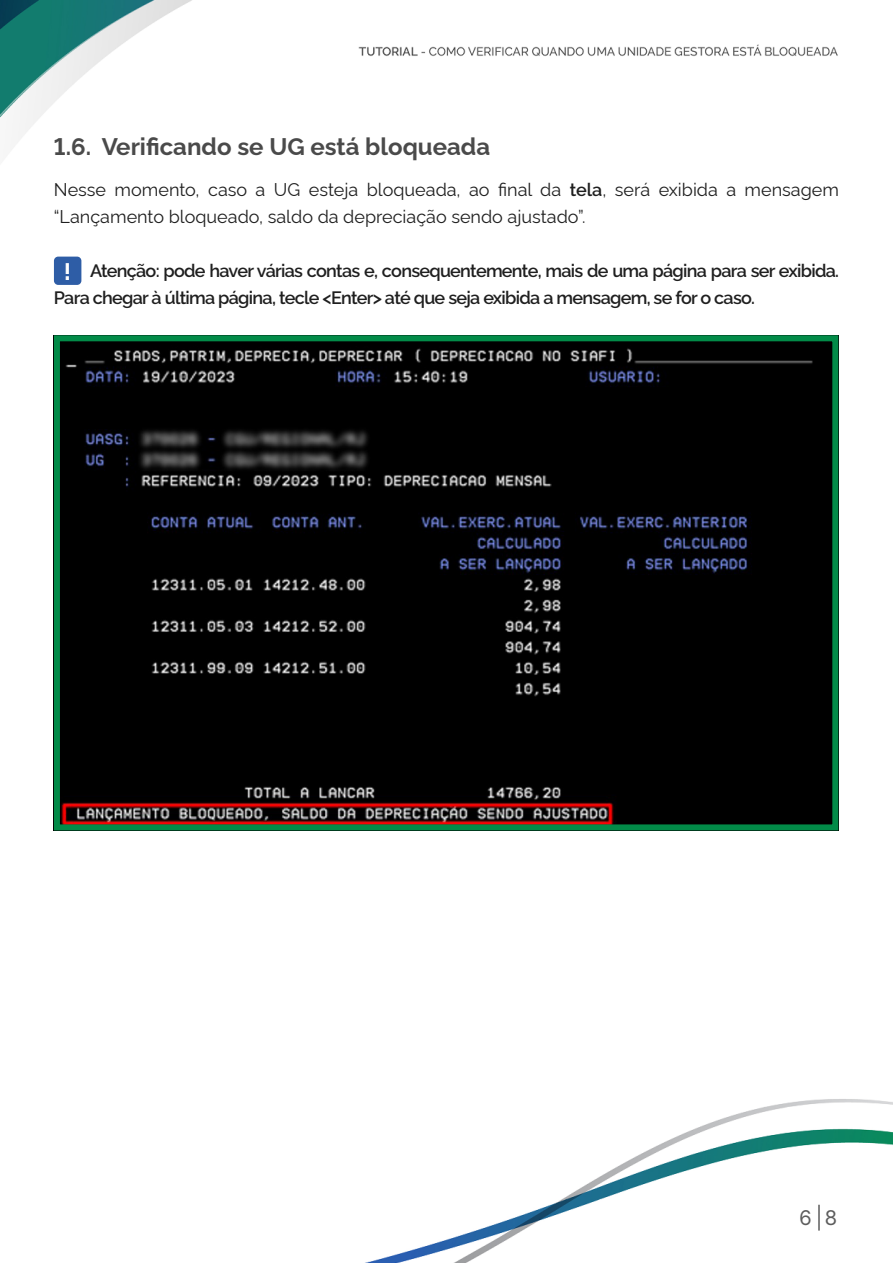
<style>
.page{position:relative;width:893px;height:1263px;background:#fff}
.page>*{position:absolute;margin:0;border:0;box-sizing:border-box;transform-origin:0 0}
.t1{font:700 24px "Rawline";color:#4a4a4a}
.t2{font:24px "Calibre";color:#5d5d5d}
.t3{font:700 24px "Rawline";color:#fff}
.t4{font:600 18px/27px "Rawline";letter-spacing:-.04em;color:#1f1f1f}
.t5{font:18px/27px "Rawline";color:#1f1f1f}
.s1{font-weight:600}
</style>
<div class="page">
<img style="left:0;top:0;width:893px;height:1263px">
<hr style="left:818px;top:1205px;width:2px;height:25px;background:#5d5d5d">
<img style="left:61px;top:335px;width:778px;height:495px">
<div style="left:54px;top:335px;width:784px;height:495px;border:6px solid #028b48"></div>
<div style="left:54px;top:257px;width:27px;height:28px;background:#2e5da6;border-radius:4px"></div>
<h1 class="t1" style="left:54px;top:128px;width:438px">1.6. Verificando se UG está bloqueada</h1>
<p class="t5" style="left:54px;top:174px;width:786px">Nesse momento, caso a UG esteja bloqueada, ao final da <span class="s1">tela</span>, será exibida a mensagem “Lançamento bloqueado, saldo da depreciação sendo ajustado”.</p>
<p class="t4" style="left:54px;top:255px;width:787px;text-indent:36px">Atenção: pode haver várias contas e, consequentemente, mais de uma página para ser exibida.<br>Para chegar à última página, tecle &lt;Enter&gt; até que seja exibida a mensagem, se for o caso.</p>
<h1 class="t3" style="left:64px;top:253px;width:9px">!</h1>
<h1 class="t2" style="left:799px;top:1203px;width:39px">6 8</h1>
</div>
